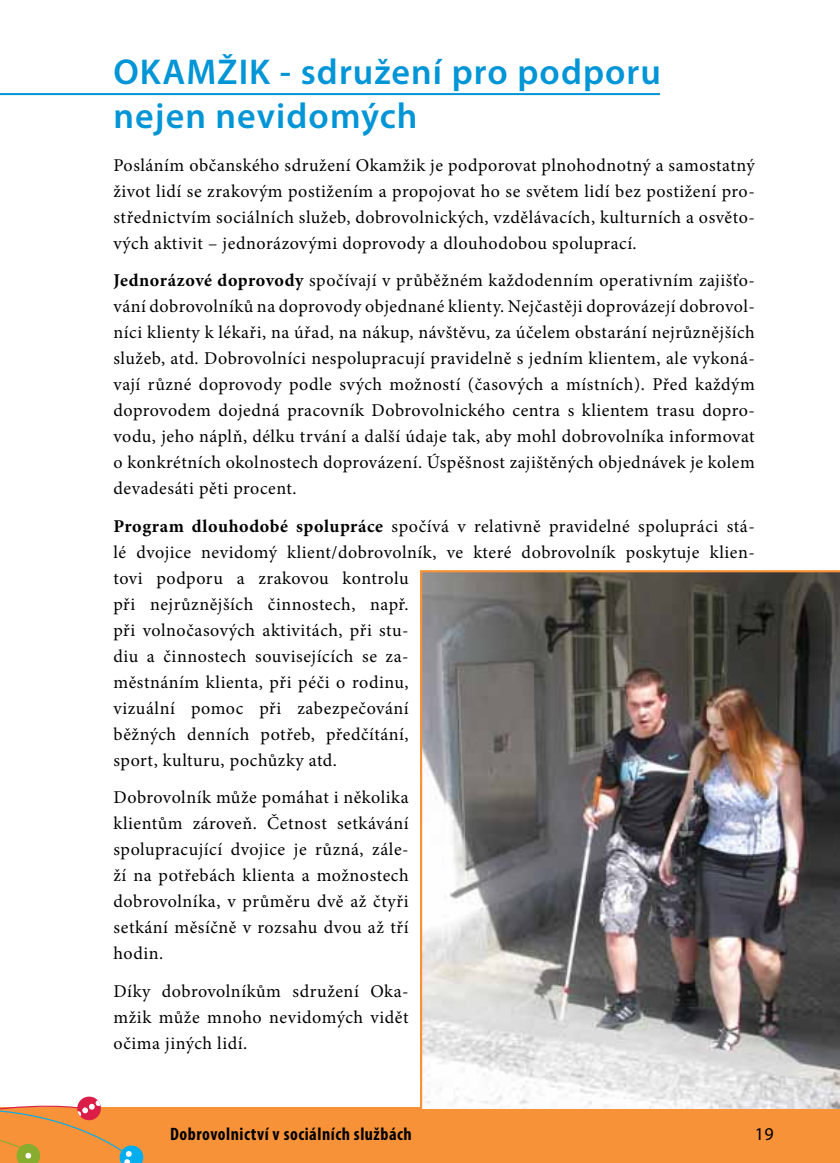
<style>
.page{position:relative;width:840px;height:1163px;background:#fff}
.page>*{position:absolute;margin:0;border:0;box-sizing:border-box;transform-origin:0 0}
.t1{font:600 36px/44px "Myriad Pro";letter-spacing:.03em;color:#0095d6}
.t2{font:18px/26px "Minion Pro";letter-spacing:.03em;color:#000;text-align:justify}
.t3{font:700 condensed 18px "Myriad Pro";letter-spacing:.03em;color:#000}
.t4{font:18px "Myriad Pro";color:#000}
.s1{font-weight:700}
</style>
<div class="page">
<div style="left:0;top:1107px;width:839px;height:55px;background:#f79239"></div>
<svg style="left:0;top:1096px;width:143px;height:66px"></svg>
<hr style="left:0;top:93px;width:659px;height:2px;background:#0095d6">
<img style="left:420px;top:570px;width:419px;height:539px">
<h1 class="t1" style="left:113px;top:49px;width:548px">OKAMŽIK - sdružení pro podporu nejen nevidomých</h1>
<p class="t2" style="left:113px;top:152px;width:642px">Posláním občanského sdružení Okamžik je podporovat plnohodnotný a samostatný život lidí se zrakovým postižením a propojovat ho se světem lidí bez postižení pro&shy;střednictvím sociálních služeb, dobrovolnických, vzdělávacích, kulturních a osvěto&shy;vých aktivit – jednorázovými doprovody a dlouhodobou spoluprací.</p>
<p class="t2" style="left:113px;top:267px;width:642px"><span class="s1">Jednorázové doprovody</span> spočívají v průběžném každodenním operativním zajišťo&shy;vání dobrovolníků na doprovody objednané klienty. Nejčastěji doprovázejí dobrovol&shy;níci klienty k lékaři, na úřad, na nákup, návštěvu, za účelem obstarání nejrůznějších služeb, atd. Dobrovolníci nespolupracují pravidelně s jedním klientem, ale vykoná&shy;vají různé doprovody podle svých možností (časových a místních). Před každým doprovodem dojedná pracovník Dobrovolnického centra s klientem trasu dopro&shy;vodu, jeho náplň, délku trvání a další údaje tak, aby mohl dobrovolníka informovat o konkrétních okolnostech doprovázení. Úspěšnost zajištěných objednávek je kolem devadesáti pěti procent.</p>
<p class="t2" style="left:113px;top:513px;width:642px;text-align:left"><span class="s1">Program dlouhodobé spolupráce</span> spočívá v relativně pravidelné spolupráci stá&shy;lé dvojice nevidomý klient/dobrovolník, ve které dobrovolník poskytuje klien&shy;tovi podporu a zrakovou kontrolu<br>při nejrůznějších činnostech, např.<br>při volnočasových aktivitách, při stu-<br>diu a činnostech souvisejících se za-<br>městnáním klienta, při péči o rodinu,<br>vizuální pomoc při zabezpečování<br>běžných denních potřeb, předčítání,<br>sport, kulturu, pochůzky atd.</p>
<p class="t2" style="left:113px;top:784px;width:296px">Dobrovolník může pomáhat i několika klientům zároveň. Četnost setkávání spolupracující dvojice je různá, zále&shy;ží na potřebách klienta a možnostech dobrovolníka, v průměru dvě až čtyři setkání měsíčně v rozsahu dvou až tří hodin.</p>
<p class="t2" style="left:113px;top:977px;width:296px">Díky dobrovolníkům sdružení Oka&shy;mžik může mnoho nevidomých vidět očima jiných lidí.</p>
<p class="t3" style="left:170px;top:1122px;width:243px">Dobrovolnictví v sociálních službách</p>
<p class="t4" style="left:754px;top:1122px;width:21px">19</p>
</div>
